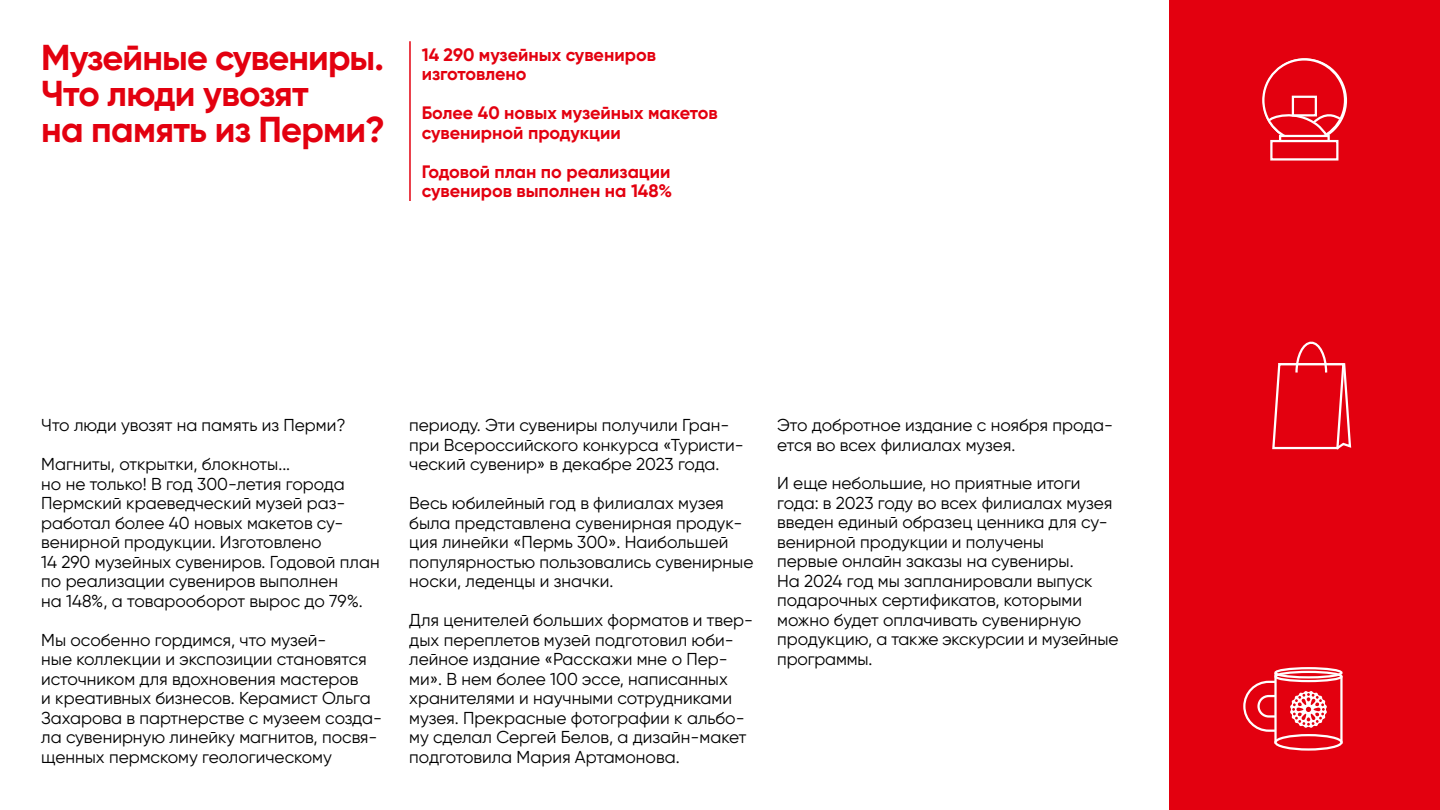
<style>
.page{position:relative;width:1440px;height:810px;background:#fff}
.page>*{position:absolute;margin:0;border:0;box-sizing:border-box;transform-origin:0 0}
.t1{font:700 36px/36px "Gilroy";letter-spacing:-.025em;color:#e3000f}
.t2{font:700 18px/19.5px "Gilroy";color:#e3000f}
.t3{font:17.25px/19.5px "Gilroy";color:#000}
</style>
<div class="page">
<hr style="left:409px;top:41px;width:2px;height:160px;background:#e3000f">
<div style="left:1170px;top:0;width:270px;height:810px;background:#e3000f"></div>
<div style="left:1270px;top:140px;width:68px;height:21px;background:#e3000f;border:2px solid #fff"></div>
<svg style="left:1262px;top:58px;width:86px;height:86px"></svg>
<div style="left:1292px;top:96px;width:25px;height:20px;background:#e3000f;border:2px solid #fff"></div>
<svg style="left:1272px;top:341px;width:80px;height:109px"></svg>
<svg style="left:1274px;top:733px;width:69px;height:8px"></svg>
<svg style="left:1276px;top:735px;width:65px;height:14px"></svg>
<div style="left:1274px;top:734px;width:69px;height:17px;border:2px solid #fff;border-radius:50%"></div>
<svg style="left:1243px;top:667px;width:100px;height:66px"></svg>
<h1 class="t1" style="left:41px;top:39px;width:345px">Музейные сувениры.<br>Что люди увозят<br>на память из Перми?</h1>
<p class="t2" style="left:422px;top:45px;width:236px">14 290 музейных сувениров изготовлено</p>
<p class="t2" style="left:422px;top:103px;width:297px">Более 40 новых музейных макетов сувенирной продукции</p>
<p class="t2" style="left:422px;top:162px;width:252px">Годовой план по реализации сувениров выполнен на 148%</p>
<p class="t3" style="left:41px;top:415px;width:306px">Что люди увозят на память из Перми?</p>
<p class="t3" style="left:41px;top:454px;width:340px">Магниты, открытки, блокноты...<br>но не только! В год 300-летия города Пермский краеведческий музей раз&shy;работал более 40 новых макетов су&shy;венирной продукции. Изготовлено<br>14 290 музейных сувениров. Годовой план по реализации сувениров выполнен<br>на 148%, а товарооборот вырос до 79%.</p>
<p class="t3" style="left:41px;top:630px;width:342px">Мы особенно гордимся, что музей-<br>ные коллекции и экспозиции становятся источником для вдохновения мастеров<br>и креативных бизнесов. Керамист Ольга Захарова в партнерстве с музеем созда&shy;ла сувенирную линейку магнитов, посвя&shy;щенных пермскому геологическому</p>
<p class="t3" style="left:409px;top:415px;width:336px">периоду. Эти сувениры получили Гран&shy;при Всероссийского конкурса «Туристи&shy;ческий сувенир» в декабре 2023 года.</p>
<p class="t3" style="left:409px;top:493px;width:346px">Весь юбилейный год в филиалах музея была представлена сувенирная продук&shy;ция линейки «Пермь 300». Наибольшей популярностью пользовались сувенирные носки, леденцы и значки.</p>
<p class="t3" style="left:409px;top:610px;width:345px">Для ценителей больших форматов и твер&shy;дых переплетов музей подготовил юби&shy;лейное издание «Расскажи мне о Пер&shy;ми». В нем более 100 эссе, написанных хранителями и научными сотрудниками музея. Прекрасные фотографии к альбо&shy;му сделал Сергей Белов, а дизайн-макет подготовила Мария Артамонова.</p>
<p class="t3" style="left:777px;top:415px;width:337px">Это добротное издание с ноября прода&shy;ется во всех филиалах музея.</p>
<p class="t3" style="left:777px;top:474px;width:343px">И еще небольшие, но приятные итоги года: в 2023 году во всех филиалах музея введен единый образец ценника для су&shy;венирной продукции и получены<br>первые онлайн заказы на сувениры.<br>На 2024 год мы запланировали выпуск подарочных сертификатов, которыми можно будет оплачивать сувенирную продукцию, а также экскурсии и музейные программы.</p>
</div>
